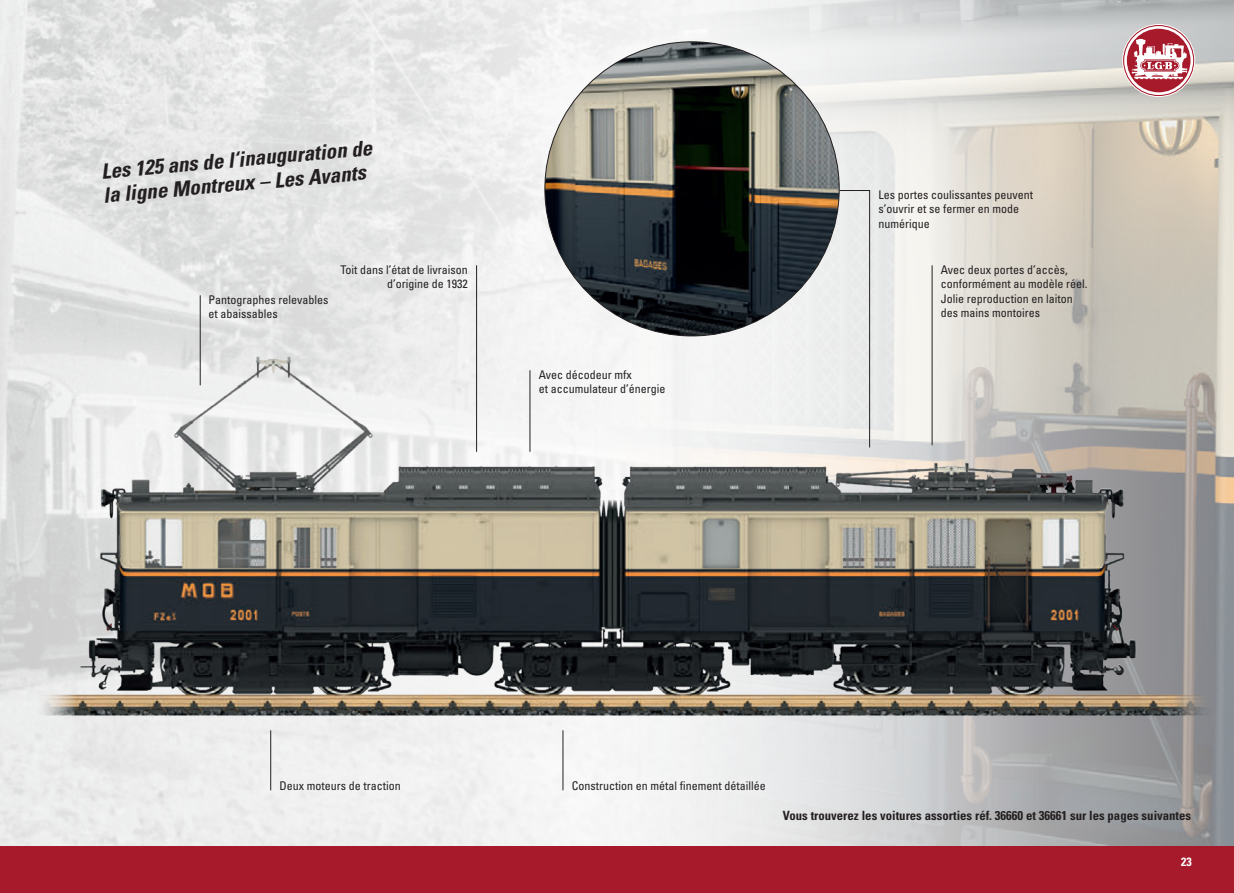
<style>
.page{position:relative;width:1234px;height:893px;background:#fff}
.page>*{position:absolute;margin:0;border:0;box-sizing:border-box;transform-origin:0 0}
.t1{font:italic 700 condensed 21px/24px "Univers LT Std";color:#231f20}
.t2{font:700 condensed 12.75px "Univers LT Std";color:#231f20}
.t3{font:condensed 12px/14.4px "Univers LT Std";color:#231f20}
.t4{font:700 condensed 12px "Univers LT Std";color:#fff}
</style>
<div class="page">
<img style="left:0;top:0;width:66px;height:846px">
<img style="left:66px;top:0;width:1167px;height:846px">
<div style="left:1122px;top:24px;width:72px;height:73px;border:1px solid #fff;border-radius:50%"></div>
<svg style="left:1123px;top:26px;width:69px;height:69px"></svg>
<div style="left:0;top:846px;width:1233px;height:47px;background:#a61a2c"></div>
<img style="left:34px;top:353px;width:1180px;height:363px">
<img style="left:544px;top:42px;width:295px;height:294px;border-radius:147px">
<div style="left:838px;top:190px;width:31px;height:258px;background:#eaebeb"></div>
<hr style="left:476px;top:265px;width:1px;height:187px;background:#231f20">
<hr style="left:529px;top:370px;width:1px;height:82px;background:#231f20">
<hr style="left:200px;top:295px;width:1px;height:90px;background:#231f20">
<hr style="left:270px;top:730px;width:1px;height:60px;background:#231f20">
<hr style="left:931px;top:265px;width:1px;height:180px;background:#231f20">
<hr style="left:562px;top:730px;width:1px;height:60px;background:#231f20">
<h1 class="t1" style="left:100px;top:159px;width:273px;rotate:-5deg">Les 125 ans de l‘inauguration de la ligne Montreux – Les Avants</h1>
<p class="t3" style="left:208px;top:292px;width:121px">Pantographes relevables et abaissables</p>
<p class="t3" style="left:340px;top:262px;width:129px;text-align:right">Toit dans l’état de livraison d’origine de 1932</p>
<p class="t3" style="left:538px;top:367px;width:128px">Avec décodeur mfx<br>et accumulateur d’énergie</p>
<p class="t3" style="left:878px;top:187px;width:156px">Les portes coulissantes peuvent s’ouvrir et se fermer en mode numérique</p>
<p class="t3" style="left:940px;top:262px;width:148px">Avec deux portes d’accès, conformément au modèle réel.<br>Jolie reproduction en laiton des mains montoires</p>
<p class="t3" style="left:279px;top:778px;width:123px">Deux moteurs de traction</p>
<p class="t3" style="left:571px;top:778px;width:195px">Construction en métal finement détaillée</p>
<p class="t2" style="left:782px;top:808px;width:410px">Vous trouverez les voitures assorties réf. 36660 et 36661 sur les pages suivantes</p>
<p class="t4" style="left:1180px;top:854px;width:12px">23</p>
</div>
